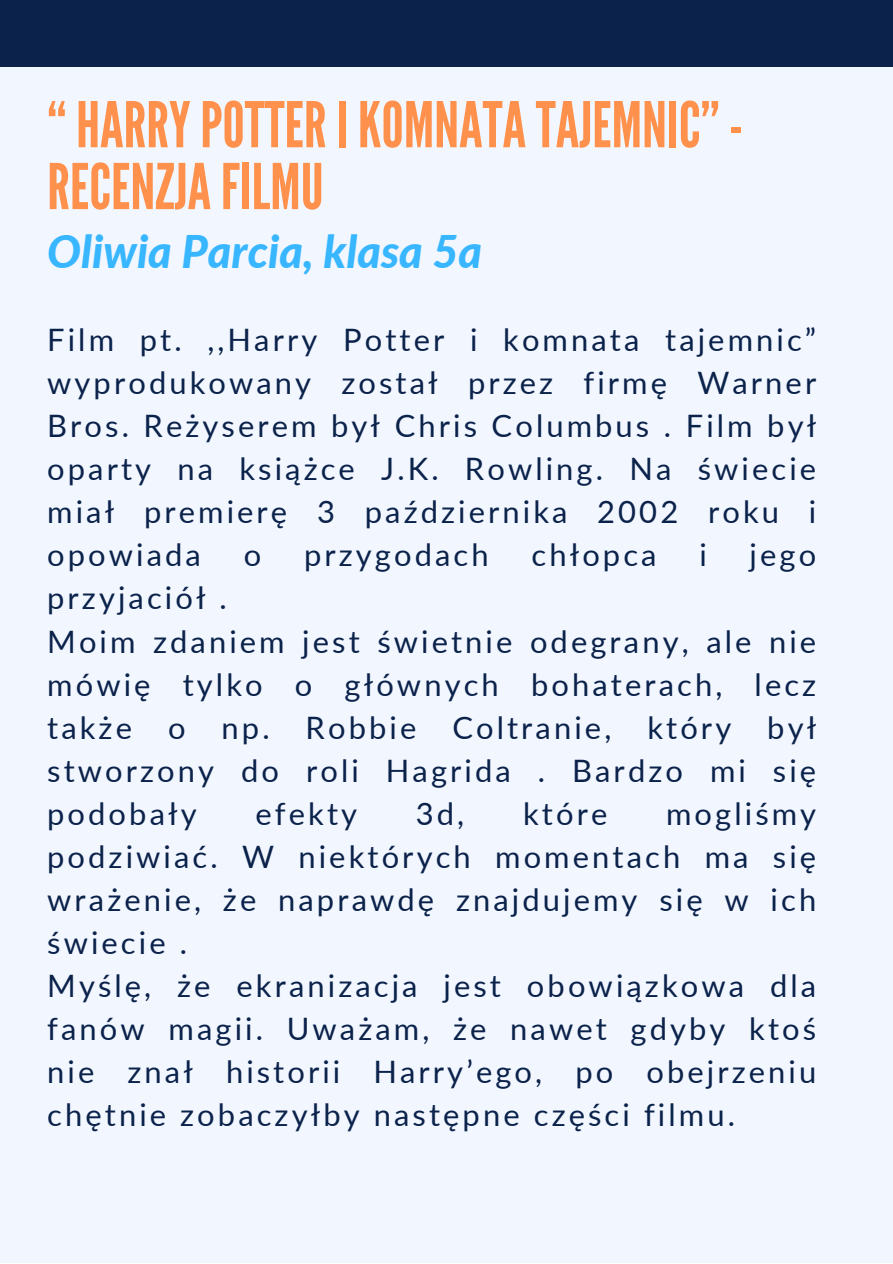
<style>
.page{position:relative;width:893px;height:1264px;background:#fff}
.page>*{position:absolute;margin:0;border:0;box-sizing:border-box;transform-origin:0 0}
.t1{font:63px/61.8px "League Gothic";color:#ff914d}
.t2{font:italic 800 45px "Lato";color:#38b6ff}
.t3{font:30.9px/43px "Lato";letter-spacing:.1em;color:#0b224b;text-align:justify}
</style>
<div class="page">
<div style="left:0;top:0;width:892px;height:1262px;background:#f2f7ff"></div>
<div style="left:0;top:0;width:892px;height:67px;background:#0b224b"></div>
<p class="t1" style="left:47px;top:95px;width:697px">“HARRYPOTTERIKOMNATATAJEMNIC” -<br>RECENZJAFILMU</p>
<p class="t2" style="left:47px;top:224px;width:436px">Oliwia Parcia, klasa 5a</p>
<p class="t3" style="left:47px;top:318px;width:770px">Film pt. ,,Harry Potter i komnata tajemnic” wyprodukowany został przez firmę Warner Bros. Reżyserem był Chris Columbus . Film był oparty na książce J.K. Rowling. Na świecie miał premierę 3 października 2002 roku i opowiada</p>
<p class="t3" style="left:244px;top:533px;width:19px">o</p>
<p class="t3" style="left:304px;top:533px;width:186px">przygodach</p>
<p class="t3" style="left:531px;top:533px;width:126px">chłopca</p>
<p class="t3" style="left:699px;top:533px;width:9px">i</p>
<p class="t3" style="left:749px;top:533px;width:68px">jego</p>
<p class="t3" style="left:47px;top:576px;width:181px">przyjaciół .</p>
<p class="t3" style="left:47px;top:619px;width:770px">Moim zdaniem jest świetnie odegrany, ale nie mówię tylko o głównych bohaterach, lecz także o np. Robbie Coltranie, który był stworzony do roli Hagrida . Bardzo mi się podobały</p>
<p class="t3" style="left:47px;top:791px;width:770px;text-indent:619px">mogliśmy podziwiać. W niektórych momentach ma się wrażenie, że naprawdę znajdujemy się w ich świecie .</p>
<p class="t3" style="left:47px;top:963px;width:770px">Myślę, że ekranizacja jest obowiązkowa dla fanów magii. Uważam, że nawet gdyby ktoś nie znał historii Harry’ego, po obejrzeniu chętnie zobaczyłby następne części filmu.</p>
<p class="t3" style="left:255px;top:791px;width:103px">efekty</p>
<p class="t3" style="left:416px;top:791px;width:50px">3d,</p>
<p class="t3" style="left:523px;top:791px;width:86px">które</p>
</div>
